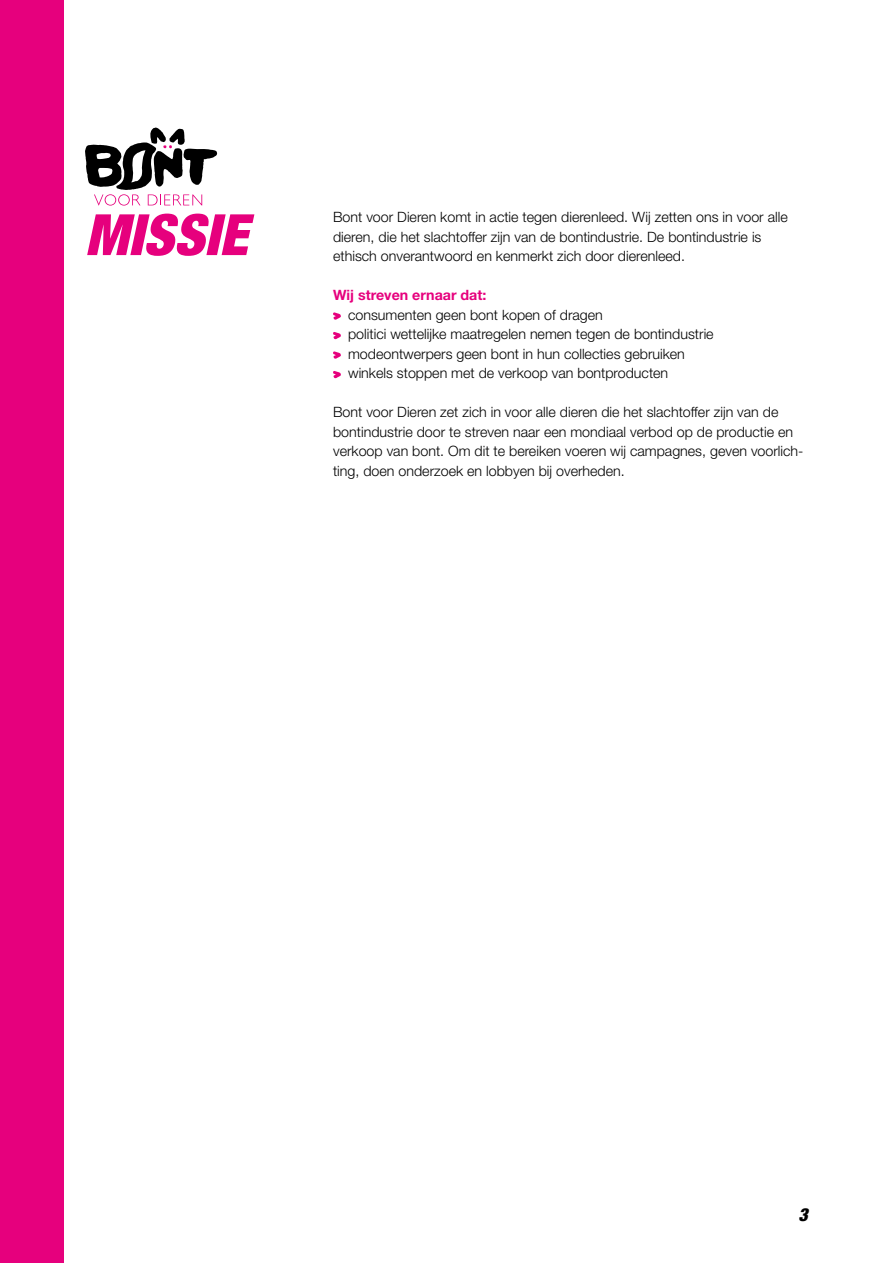
<style>
.page{position:relative;width:893px;height:1263px;background:#fff}
.page>*{position:absolute;margin:0;border:0;box-sizing:border-box;transform-origin:0 0}
.t1{font:italic 900 condensed 57px "Helvetica Neue LT Std";color:#e6007d}
.t2{font:italic 900 condensed 18px "Helvetica Neue LT Std";color:#000}
.t3{font:300 14.25px/19.5px "Helvetica Neue LT Std";color:#000}
.t4{font:700 14.25px "Helvetica Neue LT Std";color:#e6007d}
</style>
<div class="page">
<svg style="left:333px;top:312px;width:8px;height:8px"></svg>
<svg style="left:333px;top:332px;width:8px;height:8px"></svg>
<svg style="left:333px;top:351px;width:8px;height:8px"></svg>
<svg style="left:333px;top:371px;width:8px;height:8px"></svg>
<svg style="left:85px;top:128px;width:132px;height:78px"></svg>
<div style="left:0;top:0;width:64px;height:1263px;background:#e6007d"></div>
<h1 class="t1" style="left:85px;top:200px;width:164px">MISSIE</h1>
<p class="t3" style="left:333px;top:207px;width:456px">Bont voor Dieren komt in actie tegen dierenleed. Wij zetten ons in voor alle dieren, die het slachtoffer zijn van de bontindustrie. De bontindustrie is ethisch onverantwoord en kenmerkt zich door dierenleed.</p>
<p class="t4" style="left:333px;top:286px;width:155px">Wij streven ernaar dat:</p>
<p class="t3" style="left:348px;top:305px;width:367px">consumenten geen bont kopen of dragen<br>politici wettelijke maatregelen nemen tegen de bontindustrie modeontwerpers geen bont in hun collecties gebruiken winkels stoppen met de verkoop van bontproducten</p>
<p class="t3" style="left:333px;top:402px;width:472px">Bont voor Dieren zet zich in voor alle dieren die het slachtoffer zijn van de bontindustrie door te streven naar een mondiaal verbod op de productie en verkoop van bont. Om dit te bereiken voeren wij campagnes, geven voorlich&shy;ting, doen onderzoek en lobbyen bij overheden.</p>
<p class="t2" style="left:799px;top:1203px;width:11px">3</p>
</div>
